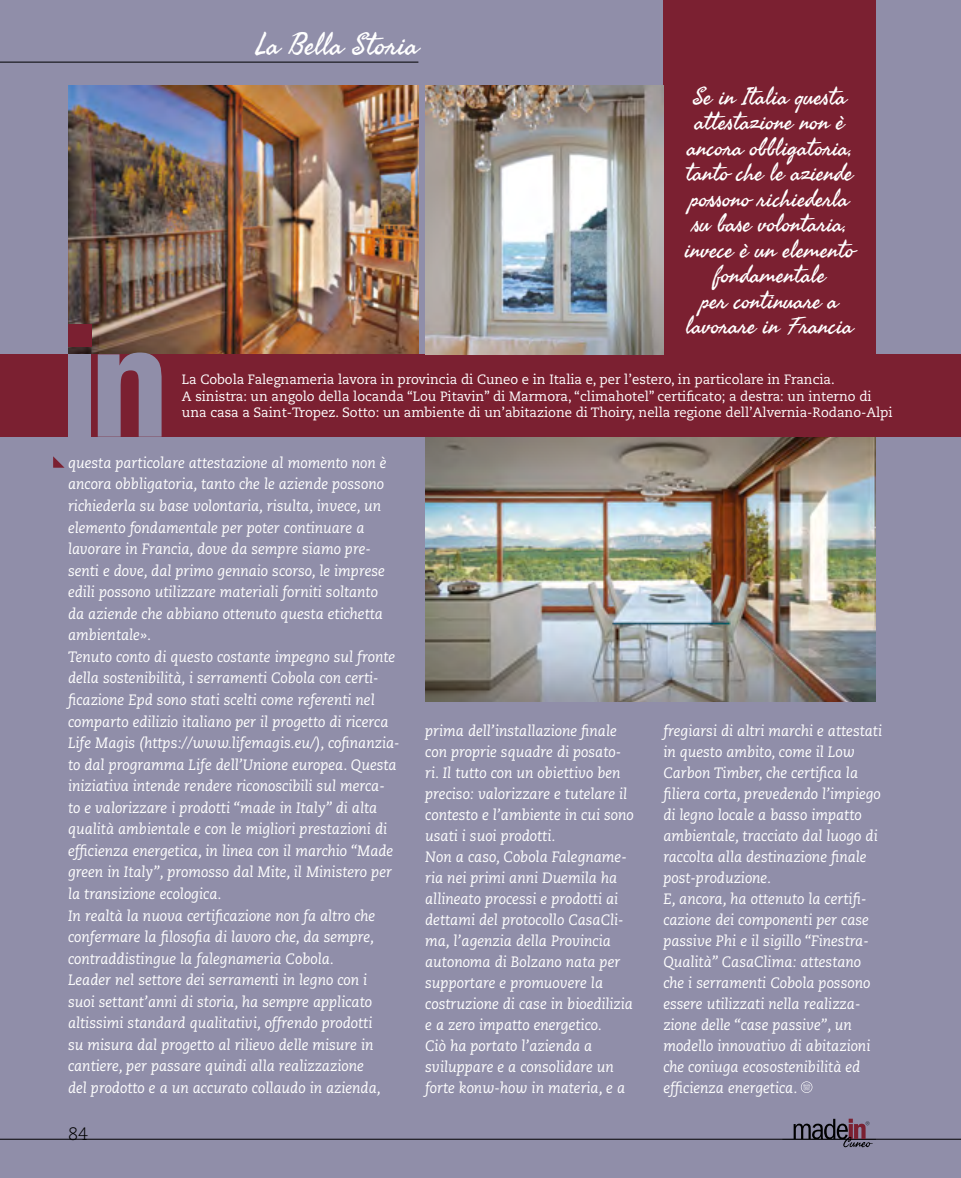
<style>
.page{position:relative;width:961px;height:1178px;background:#908ea9}
.page>*{position:absolute;margin:0;border:0;box-sizing:border-box;transform-origin:0 0}
.t1{font:30px "Madein Cuneo";color:#fff}
.t2{font:24px/25.5px "Madein Cuneo";letter-spacing:-.005em;color:#fff;text-align:center}
.t3{font:300 18px "Caecilia LT Std";color:#000}
.t4{font:italic 15px/21px "Caecilia LT Std";color:#fff}
.t5{font:13.5px/16.5px "Caecilia LT Std";color:#fff}
</style>
<div class="page">
<img style="left:425px;top:437px;width:451px;height:265px">
<img style="left:68px;top:85px;width:350px;height:269px">
<svg style="left:801px;top:1081px;width:11px;height:12px"></svg>
<div style="left:663px;top:0;width:213px;height:354px;background:#7b2031"></div>
<div style="left:0;top:354px;width:961px;height:83px;background:#7b2031"></div>
<div style="left:68px;top:354px;width:23px;height:83px;background:#908ea9"></div>
<svg style="left:98px;top:352px;width:64px;height:85px"></svg>
<div style="left:68px;top:325px;width:23px;height:22px;background:#7b2031"></div>
<img style="left:425px;top:85px;width:238px;height:269px">
<svg style="left:53px;top:456px;width:12px;height:12px"></svg>
<hr style="left:0;top:1139px;width:961px;height:1px;background:#000">
<svg style="left:782px;top:1119px;width:94px;height:28px"></svg>
<hr style="left:0;top:62px;width:418px;height:1px;background:#000">
<h1 class="t1" style="left:256px;top:26px;width:164px">La Bella Storia</h1>
<h2 class="t2" style="left:685px;top:84px;width:171px">Se in Italia questa attestazione non è ancora obbligatoria, tanto che le aziende possono richiederla su base volontaria, invece è un elemento fondamentale<br>per continuare a lavorare in Francia</h2>
<p class="t5" style="left:182px;top:371px;width:712px">La Cobola Falegnameria lavora in provincia di Cuneo e in Italia e, per l’estero, in particolare in Francia.<br>A sinistra: un angolo della locanda “Lou Pitavin” di Marmora, “climahotel” certificato; a destra: un interno di una casa a Saint-Tropez. Sotto: un ambiente di un’abitazione di Thoiry, nella regione dell’Alvernia-Rodano-Alpi</p>
<p class="t4" style="left:68px;top:452px;width:333px;line-height:21.6px">questa particolare attestazione al momento non è ancora obbligatoria, tanto che le aziende possono richiederla su base volontaria, risulta, invece, un elemento fondamentale per poter continuare a lavorare in Francia, dove da sempre siamo pre&shy;senti e dove, dal primo gennaio scorso, le imprese edili possono utilizzare materiali forniti soltanto<br>da aziende che abbiano ottenuto questa etichetta ambientale».<br>Tenuto conto di questo costante impegno sul fronte della sostenibilità, i serramenti Cobola con certi&shy;ficazione Epd sono stati scelti come referenti nel comparto edilizio italiano per il progetto di ricerca Life Magis (https://www.lifemagis.eu/), cofinanzia&shy;to dal programma Life dell’Unione europea. Questa iniziativa intende rendere riconoscibili sul merca&shy;to e valorizzare i prodotti “made in Italy” di alta qualità ambientale e con le migliori prestazioni di efficienza energetica, in linea con il marchio “Made green in Italy”, promosso dal Mite, il Ministero per la transizione ecologica.<br>In realtà la nuova certificazione non fa altro che confermare la filosofia di lavoro che, da sempre, contraddistingue la falegnameria Cobola.<br>Leader nel settore dei serramenti in legno con i<br>suoi settant’anni di storia, ha sempre applicato altissimi standard qualitativi, offrendo prodotti<br>su misura dal progetto al rilievo delle misure in cantiere, per passare quindi alla realizzazione<br>del prodotto e a un accurato collaudo in azienda,</p>
<p class="t3" style="left:68px;top:1123px;width:22px">84</p>
<p class="t4" style="left:425px;top:720px;width:210px">prima dell’installazione finale con proprie squadre di posato&shy;ri. Il tutto con un obiettivo ben preciso: valorizzare e tutelare il contesto e l’ambiente in cui sono usati i suoi prodotti.<br>Non a caso, Cobola Falegname&shy;ria nei primi anni Duemila ha allineato processi e prodotti ai dettami del protocollo CasaCli&shy;ma, l’agenzia della Provincia autonoma di Bolzano nata per supportare e promuovere la costruzione di case in bioedilizia e a zero impatto energetico.<br>Ciò ha portato l’azienda a sviluppare e a consolidare un forte konw-how in materia, e a</p>
<p class="t4" style="left:663px;top:720px;width:220px">fregiarsi di altri marchi e attestati in questo ambito, come il Low<br>Carbon Timber, che certifica la filiera corta, prevedendo l’impiego di legno locale a basso impatto ambientale, tracciato dal luogo di raccolta alla destinazione finale post-produzione.<br>E, ancora, ha ottenuto la certifi&shy;cazione dei componenti per case passive Phi e il sigillo “Finestra-<br>Qualità” CasaClima: attestano che i serramenti Cobola possono essere utilizzati nella realizza&shy;zione delle “case passive”, un modello innovativo di abitazioni che coniuga ecosostenibilità ed efficienza energetica.</p>
</div>
